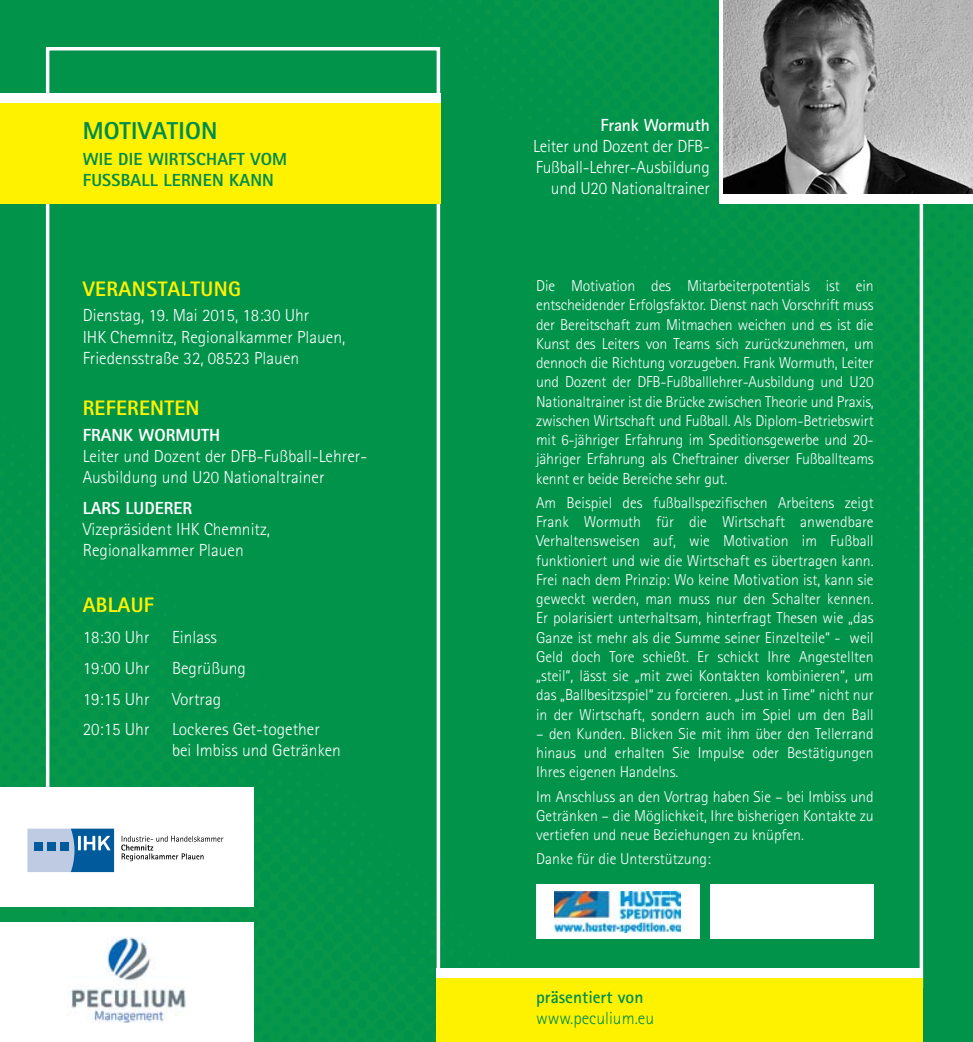
<style>
.page{position:relative;width:973px;height:1042px;background:#fff}
.page>*{position:absolute;margin:0;border:0;box-sizing:border-box;transform-origin:0 0}
.t1{font:800 24.5px "Rotis Sans Serif";color:#008c4f}
.t2{font:800 21px "Rotis Sans Serif";letter-spacing:.01em;color:#fff200}
.t3{font:300 17.5px/21px "Rotis Sans Serif";color:#fff}
.t4{font:800 17.5px "Rotis Sans Serif";letter-spacing:.01em;color:#008c4f}
.t5{font:800 17.5px "Rotis Sans Serif";color:#fff}
.t6{font:300 17.5px "Rotis Sans Serif";color:#008c4f}
.t7{font:700 17.5px "Rotis Sans Serif";color:#008c4f}
.t8{font:700 17.5px "Rotis Sans Serif";color:#fff}
.t9{font:300 15.75px/19.2px "Rotis Sans Serif";color:#fff;text-align:justify}
</style>
<div class="page">
<div style="left:0;top:0;width:972px;height:1042px;background:#02934b"></div>
<div style="left:44px;top:0;width:880px;height:990px;background:#02934b"></div>
<div style="left:0;top:94px;width:440px;height:110px;background:#fff200"></div>
<div style="left:0;top:93px;width:440px;height:10px;background:#fff"></div>
<div style="left:436px;top:972px;width:486px;height:70px;background:#fff200"></div>
<div style="left:719px;top:0;width:253px;height:204px;background:#fff"></div>
<img style="left:723px;top:0;width:249px;height:193px">
<div style="left:436px;top:967px;width:486px;height:10px;background:#fff"></div>
<div style="left:0;top:923px;width:253px;height:119px;background:#fff"></div>
<div style="left:0;top:788px;width:253px;height:119px;background:#fff"></div>
<div style="left:536px;top:883px;width:163px;height:55px;background:#fff"></div>
<svg style="left:27px;top:828px;width:87px;height:44px;background:#709dc6"></svg>
<div style="left:34px;top:842px;width:8px;height:8px;background:#005a9c"></div>
<div style="left:47px;top:842px;width:8px;height:8px;background:#005a9c"></div>
<div style="left:60px;top:842px;width:8px;height:8px;background:#005a9c"></div>
<svg style="left:121px;top:836px;width:102px;height:25px"></svg>
<svg style="left:554px;top:891px;width:127px;height:42px"></svg>
<img style="left:554px;top:892px;width:126px;height:40px">
<div style="left:709px;top:883px;width:164px;height:55px;background:#fff"></div>
<img style="left:68px;top:937px;width:117px;height:85px">
<h1 class="t1" style="left:83px;top:115px;width:34px">MOTIVATIO</h1>
<h1 class="t1" style="left:201px;top:115px;width:18px">N</h1>
<p class="t4" style="left:83px;top:148px;width:92px">WIE DIE WIRTSCHAFT</p>
<p class="t4" style="left:250px;top:148px;width:38px">VO M</p>
<p class="t4" style="left:83px;top:169px;width:11px">FUSSBALL</p>
<p class="t4" style="left:163px;top:169px;width:112px">LERNEN KANN</p>
<h2 class="t2" style="left:83px;top:275px;width:160px">VE RANSTALTUNG</h2>
<p class="t3" style="left:83px;top:305px;width:264px">Dienstag, 19. Mai 2015, 18:30 Uhr<br>IHK Chemnitz, Regionalkammer Plauen,<br>Friedensstraße 32, 08523 Plauen</p>
<h2 class="t2" style="left:83px;top:394px;width:104px">REFERENTEN</h2>
<p class="t5" style="left:83px;top:423px;width:139px">FRANK WORMUTH</p>
<p class="t3" style="left:83px;top:445px;width:286px">Leiter und Dozent der DFB-Fußball-Lehrer-<br>Ausbildung und U20 Nationaltrainer</p>
<p class="t5" style="left:83px;top:496px;width:111px">LARS LUDERER</p>
<p class="t3" style="left:83px;top:518px;width:189px">Vizepräsident IHK Chemnitz,<br>Regionalkammer Plauen</p>
<h2 class="t2" style="left:83px;top:591px;width:73px">ABLAUF</h2>
<p class="t3" style="left:83px;top:626px;width:68px">18:30 Uhr</p>
<p class="t3" style="left:172px;top:626px;width:47px">Einlass</p>
<p class="t3" style="left:83px;top:657px;width:68px">19:00 Uhr</p>
<p class="t3" style="left:172px;top:657px;width:75px">Begrüßung</p>
<p class="t3" style="left:83px;top:688px;width:68px">19:15 Uhr</p>
<p class="t3" style="left:172px;top:688px;width:51px">Vortrag</p>
<p class="t3" style="left:83px;top:719px;width:68px">20:15 Uhr</p>
<p class="t3" style="left:172px;top:719px;width:170px">Lockeres Get-together bei Imbiss und Getränken</p>
<p class="t8" style="left:600px;top:114px;width:111px">Frank Wormuth</p>
<p class="t3" style="left:533px;top:135px;width:178px;text-align:right">Leiter und Dozent der DFB-<br>Fußball-Lehrer-Ausbildung und U20 Nationaltrainer</p>
<p class="t9" style="left:536px;top:276px;width:339px">Die Motivation des Mitarbeiterpotentials ist ein entscheidender Erfolgsfaktor. Dienst nach Vorschrift muss der Bereitschaft zum Mitmachen weichen und es ist die Kunst des Leiters von Teams sich zurückzunehmen, um dennoch die Richtung vorzugeben. Frank Wormuth, Leiter und Dozent der DFB-Fußballlehrer-Ausbildung und U20<br>Nationaltrainer ist die Brücke zwischen Theorie und Praxis, zwischen Wirtschaft und Fußball. Als Diplom-Betriebswirt mit 6-jähriger Erfahrung im Speditionsgewerbe und 20- jähriger Erfahrung als Cheftrainer diverser Fußballteams kennt er beide Bereiche sehr gut.</p>
<p class="t9" style="left:536px;top:493px;width:339px">Am Beispiel des fußballspezifischen Arbeitens zeigt Frank Wormuth für die Wirtschaft anwendbare Verhaltensweisen auf, wie Motivation im Fußball funktioniert und wie die Wirtschaft es übertragen kann.<br>Frei nach dem Prinzip: Wo keine Motivation ist, kann sie geweckt werden, man muss nur den Schalter kennen.<br>Er polarisiert unterhaltsam, hinterfragt Thesen wie „das Ganze ist mehr als die Summe seiner Einzelteile“ - weil Geld doch Tore schießt. Er schickt Ihre Angestellten „steil“, lässt sie „mit zwei Kontakten kombinieren“, um das „Ballbesitzspiel“ zu forcieren. „Just in Time“ nicht nur in der Wirtschaft, sondern auch im Spiel um den Ball</p>
<p class="t9" style="left:536px;top:724px;width:339px">– den Kunden. Blicken Sie mit ihm über den Tellerrand hinaus und erhalten Sie Impulse oder Bestätigungen Ihres eigenen Handelns.</p>
<p class="t9" style="left:536px;top:786px;width:339px">Im Anschluss an den Vortrag haben Sie – bei Imbiss und Getränken – die Möglichkeit, Ihre bisherigen Kontakte zu vertiefen und neue Beziehungen zu knüpfen.</p>
<p class="t9" style="left:536px;top:849px;width:176px">Danke für die Unterstützung:</p>
<p class="t7" style="left:536px;top:985px;width:109px">präsentiert von</p>
<p class="t6" style="left:536px;top:1007px;width:119px">www.peculium.eu</p>
</div>
